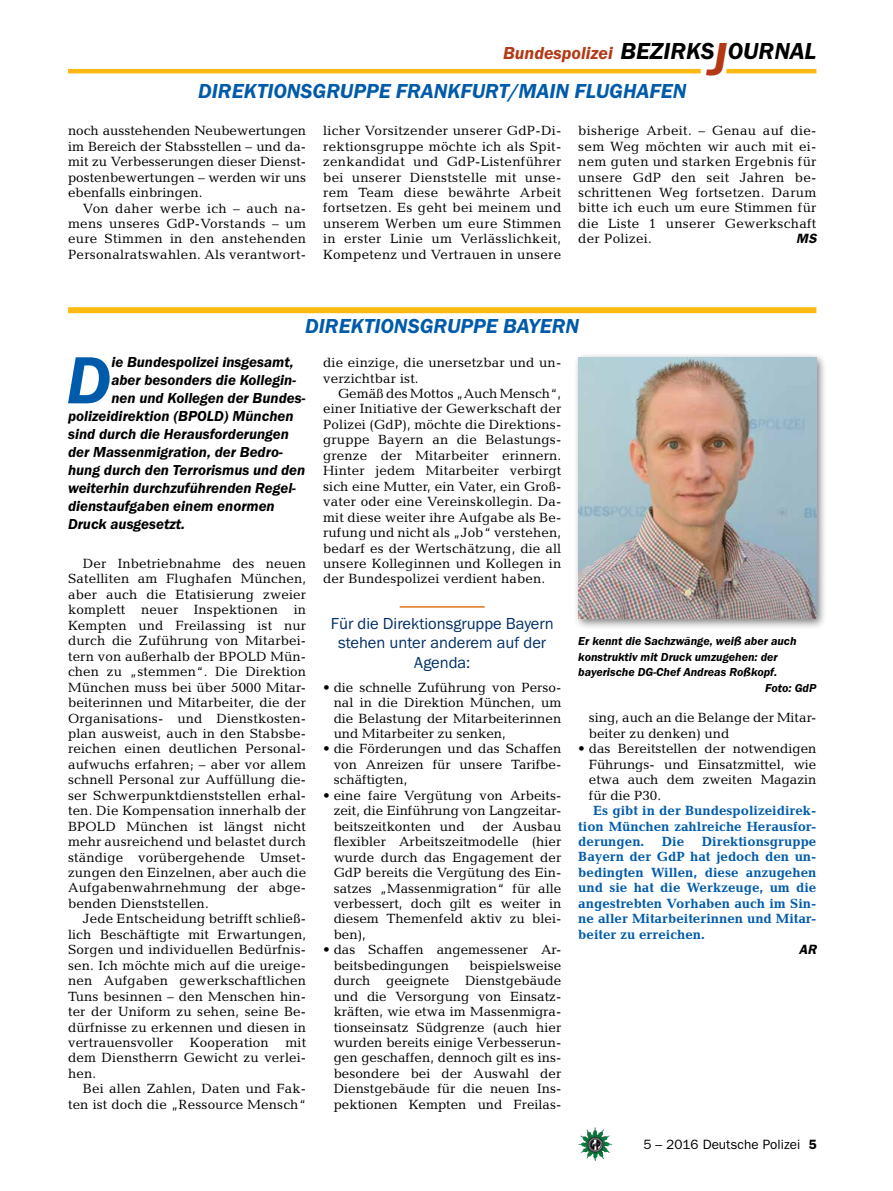
<style>
.page{position:relative;width:893px;height:1191px;background:#fff}
.page>*{position:absolute;margin:0;border:0;box-sizing:border-box;transform-origin:0 0}
.t1{font:italic 600 69px "Franklin Gothic Itc T";color:#005baa}
.t2{font:italic 600 24px "Franklin Gothic Itc T";color:#000}
.t3{font:italic 600 21px "Franklin Gothic Itc T";color:#005baa}
.t4{font:italic 600 18px "Franklin Gothic Itc T";color:#b33916}
.t5{font:16.5px/19.5px "Franklin Gothic Itc T";color:#002f67;text-align:center}
.t6{font:italic 600 15px "Franklin Gothic Itc T";color:#000}
.t7{font:13.5px/15.5px "Candida";color:#000;text-align:justify}
.t8{font:700 13.5px/15.5px "Candida";color:#005baa;text-align:justify}
.t9{font:13.5px "Franklin Gothic";color:#000}
.t10{font:italic 600 13.5px "Franklin Gothic";color:#000}
.t11{font:italic 600 12px "Franklin Gothic Itc T";color:#000}
.s1{font-size:48px;color:#b33916}
.s2{font-weight:600}
</style>
<div class="page">
<img style="left:578px;top:1127px;width:17px;height:25px">
<hr style="left:726px;top:69px;width:90px;height:4px;background:#fdb913">
<hr style="left:68px;top:69px;width:633px;height:4px;background:#fdb913">
<div style="left:573px;top:352px;width:254px;height:278px;background:#000;opacity:.5"></div>
<img style="left:578px;top:357px;width:238px;height:262px">
<div style="left:68px;top:307px;width:748px;height:6px;background:#fdb913"></div>
<hr style="left:400px;top:606px;width:85px;height:1px;background:#de761c">
<h2 class="t2" style="left:620px;top:37px;width:197px">BEZIRKS<span class="s1">J</span>OURNAL</h2>
<h3 class="t4" style="left:503px;top:42px;width:111px">Bundespolizei</h3>
<h3 class="t3" style="left:198px;top:79px;width:490px">DIREKTIONSGRUPPE FRANKFURT/MAIN FLUGHAFEN</h3>
<p class="t7" style="left:68px;top:123px;width:240px">noch ausstehenden Neubewertungen im Bereich der Stabsstellen – und da&shy;mit zu Verbesserungen dieser Dienst&shy;postenbewertungen – werden wir uns ebenfalls einbringen.</p>
<p class="t7" style="left:68px;top:200px;width:240px;text-indent:15px">Von daher werbe ich – auch na&shy;mens unseres GdP-Vorstands – um eure Stimmen in den anstehenden Personalratswahlen. Als verantwort-</p>
<p class="t7" style="left:323px;top:123px;width:240px">licher Vorsitzender unserer GdP-Di&shy;rektionsgruppe möchte ich als Spit&shy;zenkandidat und GdP-Listenführer bei unserer Dienststelle mit unse&shy;rem Team diese bewährte Arbeit fortsetzen. Es geht bei meinem und unserem Werben um eure Stimmen in erster Linie um Verlässlichkeit, Kompetenz und Vertrauen in unsere</p>
<p class="t7" style="left:578px;top:123px;width:240px">bisherige Arbeit. – Genau auf die&shy;sem Weg möchten wir auch mit ei&shy;nem guten und starken Ergebnis für unsere GdP den seit Jahren be&shy;schrittenen Weg fortsetzen. Darum bitte ich euch um eure Stimmen für die Liste 1 unserer Gewerkschaft der Polizei.</p>
<p class="t10" style="left:796px;top:231px;width:22px">MS</p>
<h3 class="t3" style="left:305px;top:314px;width:275px">DIREKTIONSGRUPPE BAYERN</h3>
<p class="t7" style="left:323px;top:355px;width:240px">die einzige, die unersetzbar und un&shy;verzichtbar ist.</p>
<p class="t7" style="left:323px;top:386px;width:240px;text-indent:15px">Gemäß des Mottos „Auch Mensch“, einer Initiative der Gewerkschaft der Polizei (GdP), möchte die Direktions&shy;gruppe Bayern an die Belastungs&shy;grenze der Mitarbeiter erinnern.<br>Hinter jedem Mitarbeiter verbirgt sich eine Mutter, ein Vater, ein Groß&shy;vater oder eine Vereinskollegin. Da&shy;mit diese weiter ihre Aufgabe als Be&shy;rufung und nicht als „Job“ verstehen, bedarf es der Wertschätzung, die all unsere Kolleginnen und Kollegen in der Bundespolizei verdient haben.</p>
<p class="t5" style="left:331px;top:613px;width:224px">Für die Direktionsgruppe Bayern stehen unter anderem auf der<br>Agenda:</p>
<p class="t7" style="left:334px;top:679px;width:229px;text-indent:-11px">• die schnelle Zuführung von Perso&shy;nal in die Direktion München, um die Belastung der Mitarbeiterinnen und Mitarbeiter zu senken,</p>
<p class="t7" style="left:334px;top:741px;width:229px;text-indent:-11px">• die Förderungen und das Schaffen von Anreizen für unsere Tarifbe&shy;schäftigten,</p>
<p class="t7" style="left:334px;top:787px;width:229px;text-indent:-11px">• eine faire Vergütung von Arbeits&shy;zeit, die Einführung von Langzeitar&shy;beitszeitkonten und</p>
<h1 class="t1" style="left:66px;top:340px;width:47px">D</h1>
<p class="t6" style="left:111px;top:353px;width:184px">ie Bundespolizei insgesamt,</p>
<p class="t6" style="left:111px;top:371px;width:186px">aber besonders die Kollegin-</p>
<p class="t6" style="left:111px;top:389px;width:196px">nen und Kollegen der Bundes-</p>
<p class="t6" style="left:68px;top:407px;width:227px">polizeidirektion (BPOLD) München</p>
<p class="t6" style="left:68px;top:425px;width:222px">sind durch die Herausforderungen</p>
<p class="t6" style="left:68px;top:443px;width:216px">der Massenmigration, der Bedro-</p>
<p class="t6" style="left:68px;top:461px;width:239px">hung durch den Terrorismus und den</p>
<p class="t6" style="left:68px;top:479px;width:230px">weiterhin durchzuführenden Regel-</p>
<p class="t6" style="left:68px;top:497px;width:208px">dienstaufgaben einem enormen</p>
<p class="t6" style="left:68px;top:515px;width:119px">Druck ausgesetzt.</p>
<p class="t7" style="left:68px;top:556px;width:240px;text-indent:15px">Der Inbetriebnahme des neuen Satelliten am Flughafen München, aber auch die Etatisierung zweier komplett neuer Inspektionen in Kempten und Freilassing ist nur durch die Zuführung von Mitarbei&shy;tern von außerhalb der BPOLD Mün&shy;chen zu „stemmen“. Die Direktion München muss bei über 5000 Mitar&shy;beiterinnen und Mitarbeiter, die der Organisations- und Dienstkosten&shy;plan ausweist, auch in den Stabsbe&shy;reichen einen deutlichen Personal&shy;aufwuchs erfahren; – aber vor allem schnell Personal zur Auffüllung die&shy;ser Schwerpunktdienststellen erhal&shy;ten. Die Kompensation innerhalb der BPOLD München ist längst nicht mehr ausreichend und belastet durch ständige vorübergehende Umset&shy;zungen den Einzelnen, aber auch die Aufgabenwahrnehmung der abge&shy;benden Dienststellen.</p>
<p class="t7" style="left:68px;top:911px;width:240px;text-indent:15px">Jede Entscheidung betrifft schließ&shy;lich Beschäftigte mit Erwartungen, Sorgen und individuellen Bedürfnis&shy;sen. Ich möchte mich auf die ureige&shy;nen Aufgaben gewerkschaftlichen Tuns besinnen – den Menschen hin&shy;ter der Uniform zu sehen, seine Be&shy;dürfnisse zu erkennen und diesen in vertrauensvoller Kooperation mit dem Dienstherrn Gewicht zu verlei&shy;hen.</p>
<p class="t7" style="left:68px;top:1081px;width:240px;text-align:right">Bei allen Zahlen, Daten und Fak&shy;ten ist doch die „Ressource Mensch“</p>
<p class="t11" style="left:578px;top:634px;width:220px">Er kennt die Sachzwänge, weiß aber auch</p>
<p class="t11" style="left:578px;top:650px;width:201px">konstruktiv mit Druck umzugehen: der</p>
<p class="t11" style="left:578px;top:665px;width:200px">bayerische DG-Chef Andreas Roßkopf.</p>
<p class="t11" style="left:765px;top:680px;width:53px">Foto: GdP</p>
<p class="t7" style="left:589px;top:710px;width:229px">sing, auch an die Belange der Mitar&shy;beiter zu denken) und</p>
<p class="t7" style="left:589px;top:741px;width:229px;text-indent:-11px">• das Bereitstellen der notwendigen Führungs- und Einsatzmittel, wie etwa auch dem zweiten Magazin für die P30.</p>
<p class="t8" style="left:578px;top:802px;width:240px;text-indent:15px">Es gibt in der Bundespolizeidirek&shy;tion München zahlreiche Herausfor&shy;derungen.</p>
<p class="t7" style="left:334px;top:818px;width:229px;text-indent:149px">der Ausbau flexibler Arbeitszeitmodelle (hier wurde durch das Engagement der GdP bereits die Vergütung des Ein&shy;satzes „Massenmigration“ für alle verbessert, doch gilt es weiter in diesem Themenfeld aktiv zu blei&shy;ben),</p>
<p class="t7" style="left:334px;top:942px;width:229px;text-indent:-11px">• das Schaffen angemessener Ar&shy;beitsbedingungen</p>
<p class="t8" style="left:578px;top:833px;width:240px;text-indent:123px">Direktionsgruppe Bayern der GdP hat jedoch den un&shy;bedingten Willen, diese anzugehen und sie hat die Werkzeuge, um die angestrebten Vorhaben auch im Sin&shy;ne aller Mitarbeiterinnen und Mitar&shy;beiter zu erreichen.</p>
<p class="t10" style="left:799px;top:941px;width:19px">AR</p>
<p class="t8" style="left:662px;top:833px;width:24px">Die</p>
<p class="t7" style="left:334px;top:957px;width:229px;text-indent:136px">beispielsweise durch geeignete Dienstgebäude und die Versorgung von Einsatz&shy;kräften, wie etwa im Massenmigra&shy;tionseinsatz Südgrenze (auch hier wurden bereits einige Verbesserun&shy;gen geschaffen, dennoch gilt es ins&shy;besondere bei der Auswahl der Dienstgebäude für die neuen Ins&shy;pektionen Kempten und Freilas-</p>
<p class="t9" style="left:643px;top:1136px;width:175px">5 – 2016 Deutsche Polizei <span class="s2">5</span></p>
</div>
